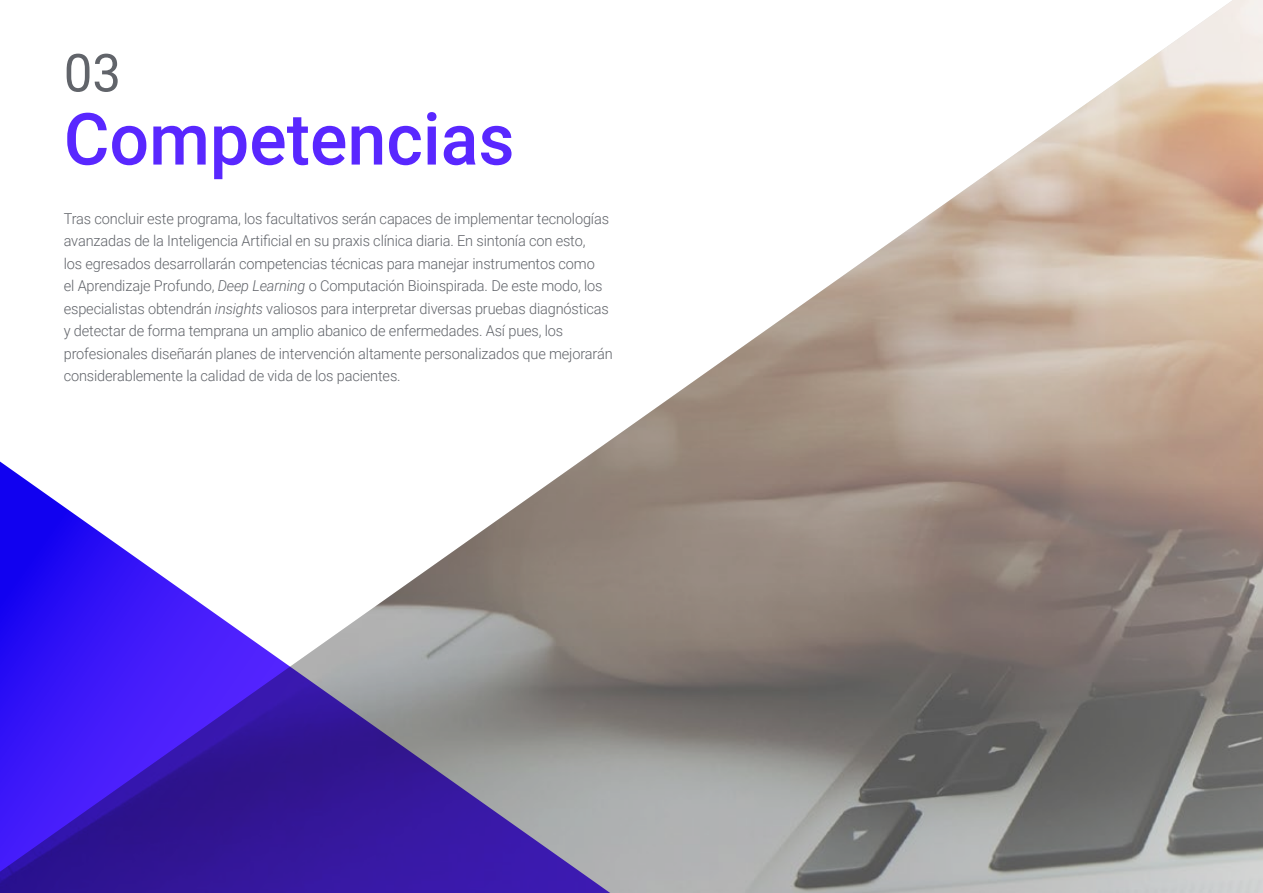
<style>
.page{position:relative;width:1263px;height:893px;background:#fff}
.page>*{position:absolute;margin:0;border:0;box-sizing:border-box;transform-origin:0 0}
.t1{font:500 72px "Roboto";color:#5927ff}
.t2{font:52.5px "Roboto";color:#61646a}
.t3{font:300 15px/22.5px "Roboto";letter-spacing:-.01em;color:#61646a}
.s1{font-style:italic}
</style>
<div class="page">
<img style="left:602px;top:0;width:661px;height:893px">
<svg style="left:0;top:446px;width:640px;height:447px"></svg>
<h2 class="t2" style="left:64px;top:36px;width:59px">03</h2>
<h1 class="t1" style="left:64px;top:89px;width:452px">Competencias</h1>
<p class="t3" style="left:64px;top:207px;width:550px">Tras concluir este programa, los facultativos serán capaces de implementar tecnologías avanzadas de la Inteligencia Artificial en su praxis clínica diaria. En sintonía con esto,<br>los egresados desarrollarán competencias técnicas para manejar instrumentos como<br>el Aprendizaje Profundo, <span class="s1">Deep Learning</span> o Computación Bioinspirada. De este modo, los especialistas obtendrán <span class="s1">insights</span> valiosos para interpretar diversas pruebas diagnósticas y detectar de forma temprana un amplio abanico de enfermedades. Así pues, los profesionales diseñarán planes de intervención altamente personalizados que mejorarán considerablemente la calidad de vida de los pacientes.</p>
</div>
